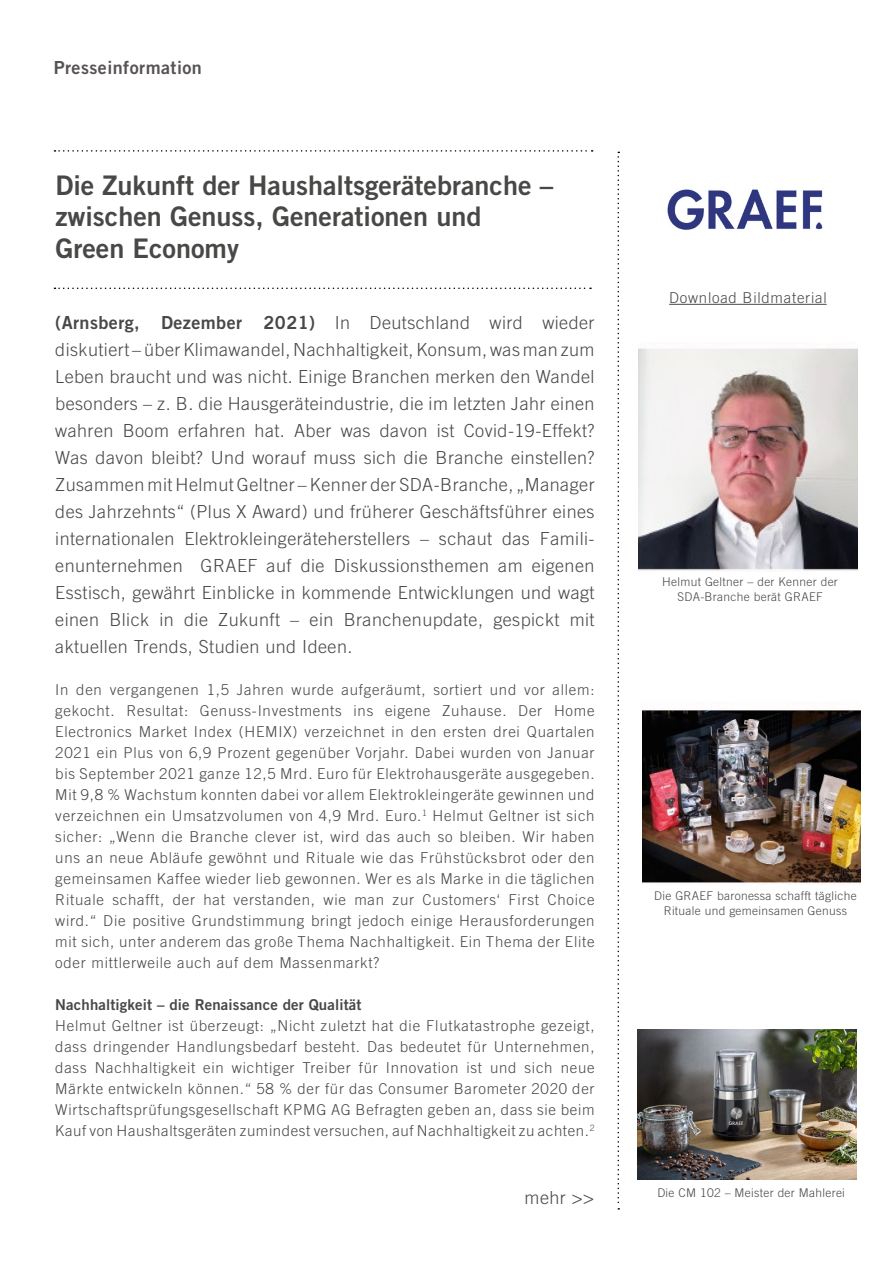
<style>
.page{position:relative;width:893px;height:1263px;background:#fff}
.page>*{position:absolute;margin:0;border:0;box-sizing:border-box;transform-origin:0 0}
.Überschrift_PM{font:27px/31.5px "Trade Gothic LT Bold Two";color:#484847}
.Teaser_PM{font:300 18px/27px "Trade Gothic LT";letter-spacing:.025em;color:#484847;text-align:justify}
.t1{font:18px "Trade Gothic LT Bold Two";letter-spacing:.025em;color:#585353}
.Fließtext_PM{font:300 15px/21px "Trade Gothic LT";letter-spacing:.05em;color:#484847;text-align:justify}
.Überschrift_Fließtex{font:15px "Trade Gothic LT Bold Two";letter-spacing:.01em;color:#484847}
.Boilerplate_PM{font:300 12px/15px "Trade Gothic LT";letter-spacing:.025em;color:#484847;text-align:center}
.s1{font-family:"Trade Gothic LT Bold Two";font-weight:400}
</style>
<div class="page">
<img style="left:667px;top:189px;width:156px;height:41px">
<svg style="left:54px;top:150px;width:539px;height:2px"></svg>
<svg style="left:54px;top:288px;width:537px;height:1px"></svg>
<svg style="left:617px;top:152px;width:2px;height:1057px"></svg>
<hr style="left:669px;top:304px;width:158px;height:1px;background:#484847">
<img style="left:642px;top:708px;width:219px;height:177px">
<img style="left:639px;top:348px;width:218px;height:223px">
<img style="left:638px;top:1030px;width:218px;height:149px">
<p class="t1" style="left:54px;top:57px;width:150px">Presseinformation</p>
<p class="Überschrift_PM" style="left:55px;top:169px;width:499px">Die Zukunft der Haushaltsgerätebranche – zwischen Genuss, Generationen und<br>Green Economy</p>
<p class="Teaser_PM" style="left:55px;top:309px;width:541px"><span class="s1">(Arnsberg, Dezember 2021)</span> In Deutschland wird wieder diskutiert – über Klimawandel, Nachhaltigkeit, Konsum, was man zum Leben braucht und was nicht. Einige Branchen merken den Wandel besonders – z. B. die Hausgeräteindustrie, die im letzten Jahr einen wahren Boom erfahren hat. Aber was davon ist Covid-19-Effekt?<br>Was davon bleibt? Und worauf muss sich die Branche einstellen?<br>Zusammen mit Helmut Geltner – Kenner der SDA-Branche, „Manager des Jahrzehnts“ (Plus X Award) und früherer Geschäftsführer eines internationalen Elektrokleingeräteherstellers – schaut das Famili&shy;enunternehmen GRAEF auf die Diskussionsthemen am eigenen Esstisch, gewährt Einblicke in kommende Entwicklungen und wagt einen Blick in die Zukunft – ein Branchenupdate, gespickt mit aktuellen Trends, Studien und Ideen.</p>
<p class="Fließtext_PM" style="left:55px;top:679px;width:541px">In den vergangenen 1,5 Jahren wurde aufgeräumt, sortiert und vor allem: gekocht. Resultat: Genuss-Investments ins eigene Zuhause. Der Home Electronics Market Index (HEMIX) verzeichnet in den ersten drei Quartalen 2021 ein Plus von 6,9 Prozent gegenüber Vorjahr. Dabei wurden von Januar bis September 2021 ganze 12,5 Mrd. Euro für Elektrohausgeräte ausgegeben.<br>Mit 9,8 % Wachstum konnten dabei vor allem Elektrokleingeräte gewinnen und verzeichnen ein Umsatzvolumen von 4,9 Mrd. Euro.<sup>1</sup> Helmut Geltner ist sich sicher: „Wenn die Branche clever ist, wird das auch so bleiben. Wir haben uns an neue Abläufe gewöhnt und Rituale wie das Frühstücksbrot oder den gemeinsamen Kaffee wieder lieb gewonnen. Wer es als Marke in die täglichen Rituale schafft, der hat verstanden, wie man zur Customers‘ First Choice wird.“ Die positive Grundstimmung bringt jedoch einige Herausforderungen mit sich, unter anderem das große Thema Nachhaltigkeit. Ein Thema der Elite oder mittlerweile auch auf dem Massenmarkt?</p>
<p class="Überschrift_Fließtex" style="left:55px;top:995px;width:308px">Nachhaltigkeit – die Renaissance der Qualität</p>
<p class="Fließtext_PM" style="left:55px;top:1015px;width:541px">Helmut Geltner ist überzeugt: „Nicht zuletzt hat die Flutkatastrophe gezeigt, dass dringender Handlungsbedarf besteht. Das bedeutet für Unternehmen, dass Nachhaltigkeit ein wichtiger Treiber für Innovation ist und sich neue Märkte entwickeln können.“ 58 % der für das Consumer Barometer 2020 der Wirtschaftsprüfungsgesellschaft KPMG AG Befragten geben an, dass sie beim Kauf von Haushaltsgeräten zumindest versuchen, auf Nachhaltigkeit zu achten.<sup>2</sup></p>
<p class="Teaser_PM" style="left:525px;top:1183px;width:71px">mehr &gt;&gt;</p>
<p class="Fließtext_PM" style="left:669px;top:287px;width:159px">Download Bildmaterial</p>
<p class="Boilerplate_PM" style="left:662px;top:574px;width:177px">Helmut Geltner – der Kenner der<br>SDA-Branche berät GRAEF</p>
<p class="Boilerplate_PM" style="left:654px;top:887px;width:204px">Die GRAEF baronessa schafft tägliche<br>Rituale und gemeinsamen Genuss</p>
<p class="Boilerplate_PM" style="left:657px;top:1185px;width:189px">Die CM 102 – Meister der Mahlerei</p>
</div>
